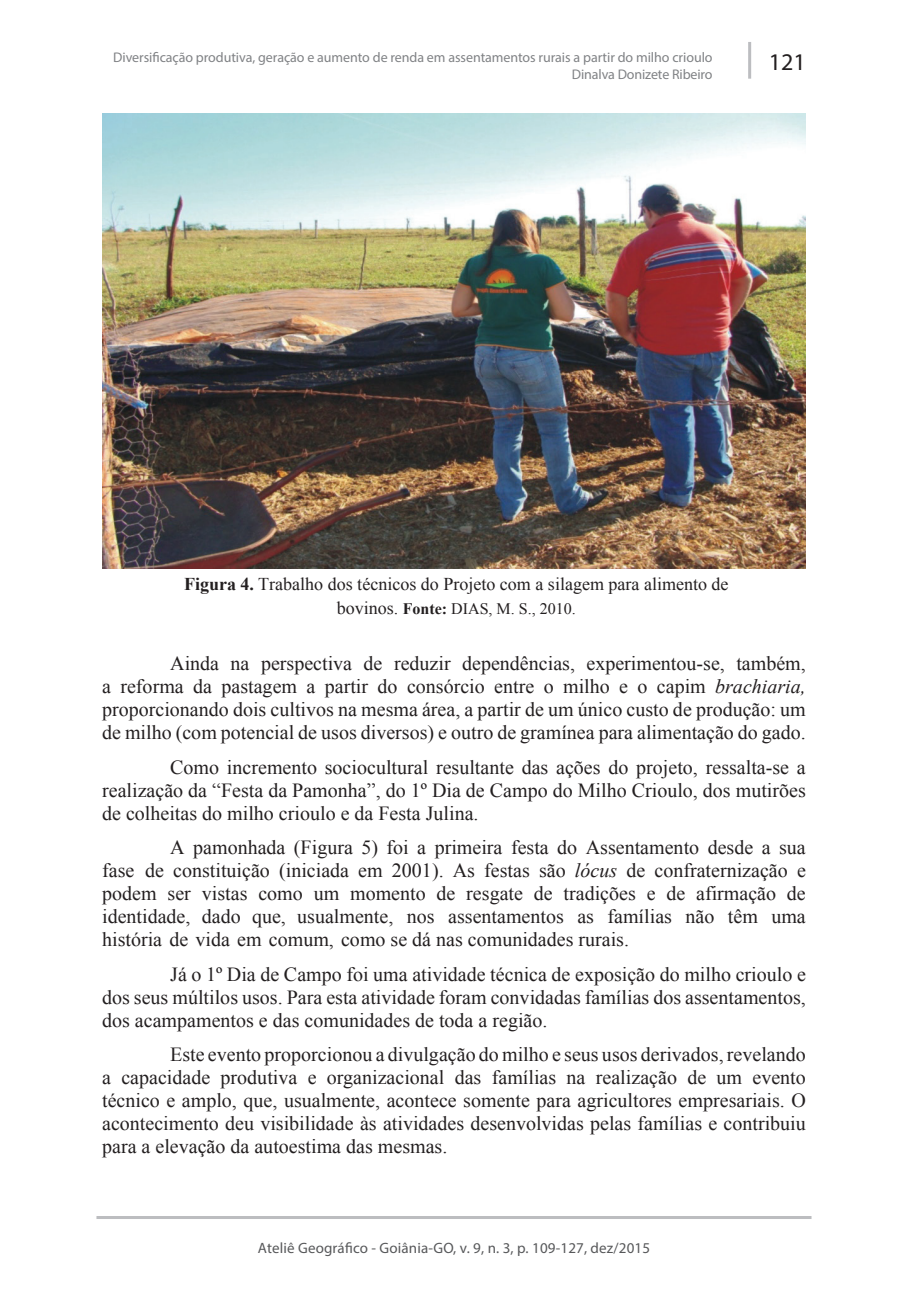
<style>
.page{position:relative;width:908px;height:1304px;background:#fff}
.page>*{position:absolute;margin:0;border:0;box-sizing:border-box;transform-origin:0 0}
.t1{font:24px "Myriad Pro";color:#231f20}
.t2{font:20px/23px "Times New Roman";color:#231f20;text-align:justify}
.t3{font:18px "Times New Roman";color:#231f20}
.t4{font:16px "Times New Roman";color:#231f20}
.t5{font:15px "Myriad Pro";letter-spacing:.01em;color:#57585a}
.t6{font:14px/16.8px "Myriad Pro";letter-spacing:-.005em;color:#808285;text-align:right}
.s1{font-weight:700}
.s2{font-size:18px}
.s3{font-style:italic}
</style>
<div class="page">
<hr style="left:96px;top:1216px;width:715px;height:3px;background:#bcbdc0">
<hr style="left:747px;top:42px;width:3px;height:37px;background:#bcbdc0">
<img style="left:102px;top:113px;width:703px;height:455px">
<p class="t6" style="left:113px;top:49px;width:600px">Diversificação produtiva, geração e aumento de renda em assentamentos rurais a partir do milho crioulo<br>Dinalva Donizete Ribeiro</p>
<p class="t1" style="left:768px;top:47px;width:38px">121</p>
<p class="t3" style="left:184px;top:572px;width:546px"><span class="s1">Figura 4.</span> Trabalho dos técnicos do Projeto com a silagem para alimento de</p>
<p class="t4" style="left:336px;top:598px;width:240px"><span class="s2">bovinos.</span> <span class="s1">Fonte:</span> DIAS, M. S., 2010.</p>
<p class="t2" style="left:102px;top:652px;width:705px;text-indent:68px">Ainda na perspectiva de reduzir dependências, experimentou-se, também, a reforma da pastagem a partir do consórcio entre o milho e o capim <span class="s3">brachiaria, </span>proporcionando dois cultivos na mesma área, a partir de um único custo de produção: um de milho (com potencial de usos diversos) e outro de gramínea para alimentação do gado.</p>
<p class="t2" style="left:102px;top:755px;width:705px;text-indent:68px">Como incremento sociocultural resultante das ações do projeto, ressalta-se a realização da “Festa da Pamonha”, do 1º Dia de Campo do Milho Crioulo, dos mutirões de colheitas do milho crioulo e da Festa Julina.</p>
<p class="t2" style="left:102px;top:836px;width:705px;text-indent:68px">A pamonhada (Figura 5) foi a primeira festa do Assentamento desde a sua fase de constituição (iniciada em 2001). As festas são <span class="s3">lócus</span> de confraternização e podem ser vistas como um momento de resgate de tradições e de afirmação de identidade, dado que, usualmente, nos assentamentos as famílias não têm uma história de vida em comum, como se dá nas comunidades rurais.</p>
<p class="t2" style="left:102px;top:962px;width:705px;text-indent:68px">Já o 1º Dia de Campo foi uma atividade técnica de exposição do milho crioulo e dos seus múltilos usos. Para esta atividade foram convidadas famílias dos assentamentos, dos acampamentos e das comunidades de toda a região.</p>
<p class="t2" style="left:102px;top:1042px;width:705px;text-indent:68px">Este evento proporcionou a divulgação do milho e seus usos derivados, revelando a capacidade produtiva e organizacional das famílias na realização de um evento técnico e amplo, que, usualmente, acontece somente para agricultores empresariais. O acontecimento deu visibilidade às atividades desenvolvidas pelas famílias e contribuiu para a elevação da autoestima das mesmas.</p>
<p class="t5" style="left:258px;top:1239px;width:393px">Ateliê Geográfico - Goiânia-GO, v. 9, n. 3, p. 109-127, dez/2015</p>
</div>
